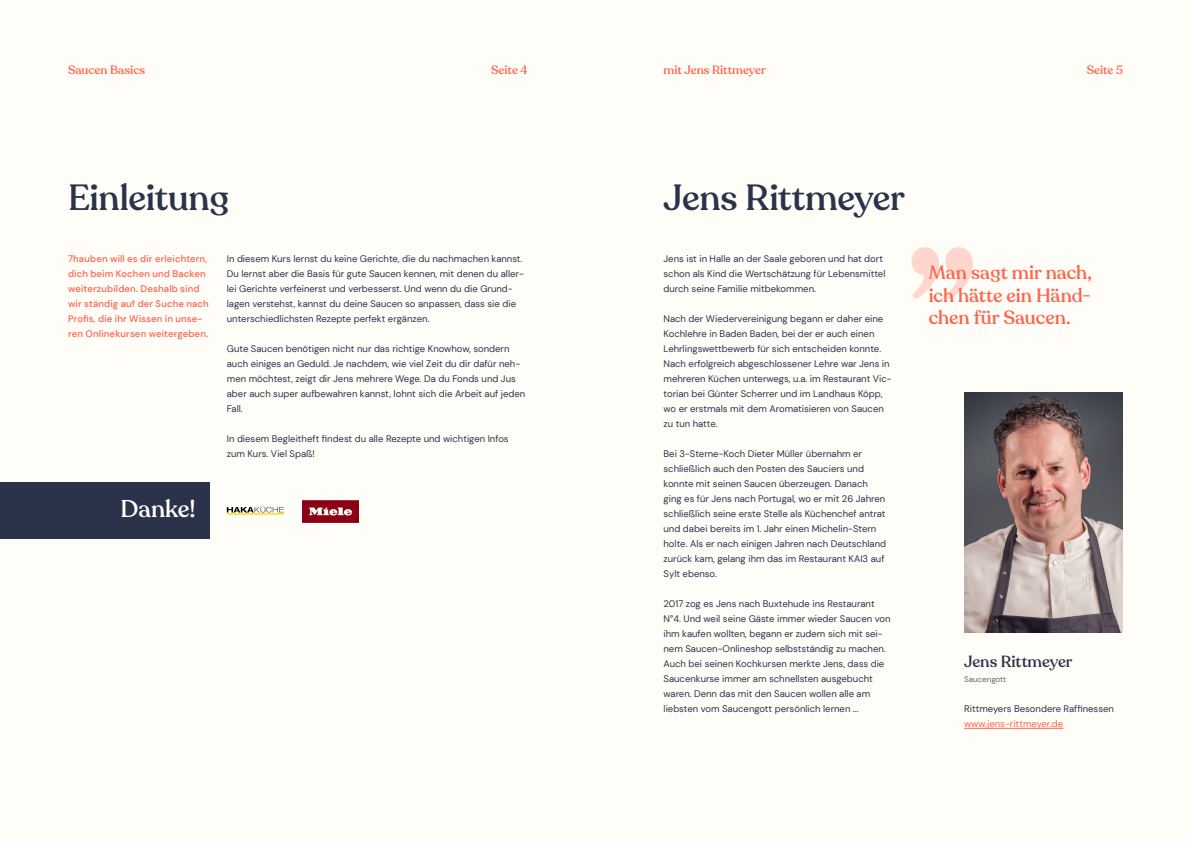
<style>
.page{position:relative;width:1191px;height:842px;background:#fff}
.page>*{position:absolute;margin:0;border:0;box-sizing:border-box;transform-origin:0 0}
.t1{font:500 36px "Recoleta";letter-spacing:-.01em;color:#2a3349}
.t2{font:500 24px "Recoleta";color:#fff}
.t3{font:500 19px/22.2px "Recoleta";color:#ff634c;text-align:justify}
.t4{font:500 16px "Recoleta";letter-spacing:-.005em;color:#2a3349}
.t5{font:500 12px "Recoleta";color:#ff634c}
.t6{font:9.5px/15px "DM Sans";color:#2a3349}
.t7{font:500 9.5px/15px "DM Sans";letter-spacing:.015em;color:#ff634c}
.t8{font:9.5px "DM Sans";color:#ff634c}
.t9{font:8px "DM Sans";color:#5f6677}
</style>
<div class="page">
<div style="left:0;top:0;width:595px;height:842px;background:#fffdf8"></div>
<div style="left:595px;top:0;width:596px;height:842px;background:#fffdf8"></div>
<img style="left:964px;top:392px;width:159px;height:240px">
<svg style="left:911px;top:247px;width:62px;height:52px"></svg>
<hr style="left:964px;top:728px;width:99px;height:1px;background:#ff634c">
<div style="left:0;top:482px;width:210px;height:57px;background:#2a3349"></div>
<svg style="left:227px;top:506px;width:56px;height:7px"></svg>
<hr style="left:227px;top:513px;width:56px;height:2px;background:#ffe54e">
<img style="left:302px;top:501px;width:57px;height:21px">
<p class="t5" style="left:68px;top:63px;width:79px">Saucen Basics</p>
<p class="t5" style="left:491px;top:63px;width:38px">Seite 4</p>
<p class="t5" style="left:663px;top:63px;width:104px">mit Jens Rittmeyer</p>
<p class="t5" style="left:1086px;top:63px;width:38px">Seite 5</p>
<h1 class="t1" style="left:68px;top:175px;width:163px">Einleitung</h1>
<h1 class="t1" style="left:663px;top:175px;width:243px">Jens Rittmeyer</h1>
<p class="t6" style="left:663px;top:251px;width:223px">Jens ist in Halle an der Saale geboren und hat dort schon als Kind die Wertschätzung für Lebensmittel durch seine Familie mitbekommen.</p>
<p class="t6" style="left:663px;top:311px;width:230px">Nach der Wiedervereinigung begann er daher eine Kochlehre in Baden Baden, bei der er auch einen Lehrlingswettbewerb für sich entscheiden konnte.<br>Nach erfolgreich abgeschlossener Lehre war Jens in mehreren Küchen unterwegs, u.a. im Restaurant Vic&shy;torian bei Günter Scherrer und im Landhaus Köpp, wo er erstmals mit dem Aromatisieren von Saucen zu tun hatte.</p>
<p class="t6" style="left:663px;top:446px;width:224px">Bei 3-Sterne-Koch Dieter Müller übernahm er schließlich auch den Posten des Sauciers und konnte mit seinen Saucen überzeugen. Danach ging es für Jens nach Portugal, wo er mit 26 Jahren schließlich seine erste Stelle als Küchenchef antrat und dabei bereits im 1. Jahr einen Michelin-Stern holte. Als er nach einigen Jahren nach Deutschland zurück kam, gelang ihm das im Restaurant KAI3 auf Sylt ebenso.</p>
<p class="t6" style="left:663px;top:596px;width:228px">2017 zog es Jens nach Buxtehude ins Restaurant N°4. Und weil seine Gäste immer wieder Saucen von ihm kaufen wollten, begann er zudem sich mit sei&shy;nem Saucen-Onlineshop selbstständig zu machen.<br>Auch bei seinen Kochkursen merkte Jens, dass die Saucenkurse immer am schnellsten ausgebucht waren. Denn das mit den Saucen wollen alle am liebsten vom Saucengott persönlich lernen ...</p>
<p class="t6" style="left:227px;top:251px;width:298px">In diesem Kurs lernst du keine Gerichte, die du nachmachen kannst.<br>Du lernst aber die Basis für gute Saucen kennen, mit denen du aller&shy;lei Gerichte verfeinerst und verbesserst. Und wenn du die Grund&shy;lagen verstehst, kannst du deine Saucen so anpassen, dass sie die unterschiedlichsten Rezepte perfekt ergänzen.</p>
<p class="t6" style="left:227px;top:341px;width:300px">Gute Saucen benötigen nicht nur das richtige Knowhow, sondern auch einiges an Geduld. Je nachdem, wie viel Zeit du dir dafür neh&shy;men möchtest, zeigt dir Jens mehrere Wege. Da du Fonds und Jus aber auch super aufbewahren kannst, lohnt sich die Arbeit auf jeden Fall.</p>
<p class="t6" style="left:227px;top:431px;width:283px">In diesem Begleitheft findest du alle Rezepte und wichtigen Infos zum Kurs. Viel Spaß!</p>
<p class="t7" style="left:68px;top:251px;width:142px">7hauben will es dir erleichtern, dich beim Kochen und Backen weiterzubilden. Deshalb sind wir ständig auf der Suche nach<br>Profis, die ihr Wissen in unse&shy;ren Onlinekursen weitergeben.</p>
<h3 class="t3" style="left:928px;top:262px;width:165px">Man sagt mir nach, ich hätte ein Händ&shy;chen für Saucen.</h3>
<h2 class="t2" style="left:120px;top:494px;width:77px">Danke!</h2>
<h3 class="t4" style="left:964px;top:652px;width:110px">Jens Rittmeyer</h3>
<p class="t9" style="left:964px;top:675px;width:44px">Saucengott</p>
<p class="t6" style="left:964px;top:701px;width:151px">Rittmeyers Besondere Raffinessen</p>
<p class="t8" style="left:964px;top:718px;width:101px">www.jens-rittmeyer.de</p>
</div>
